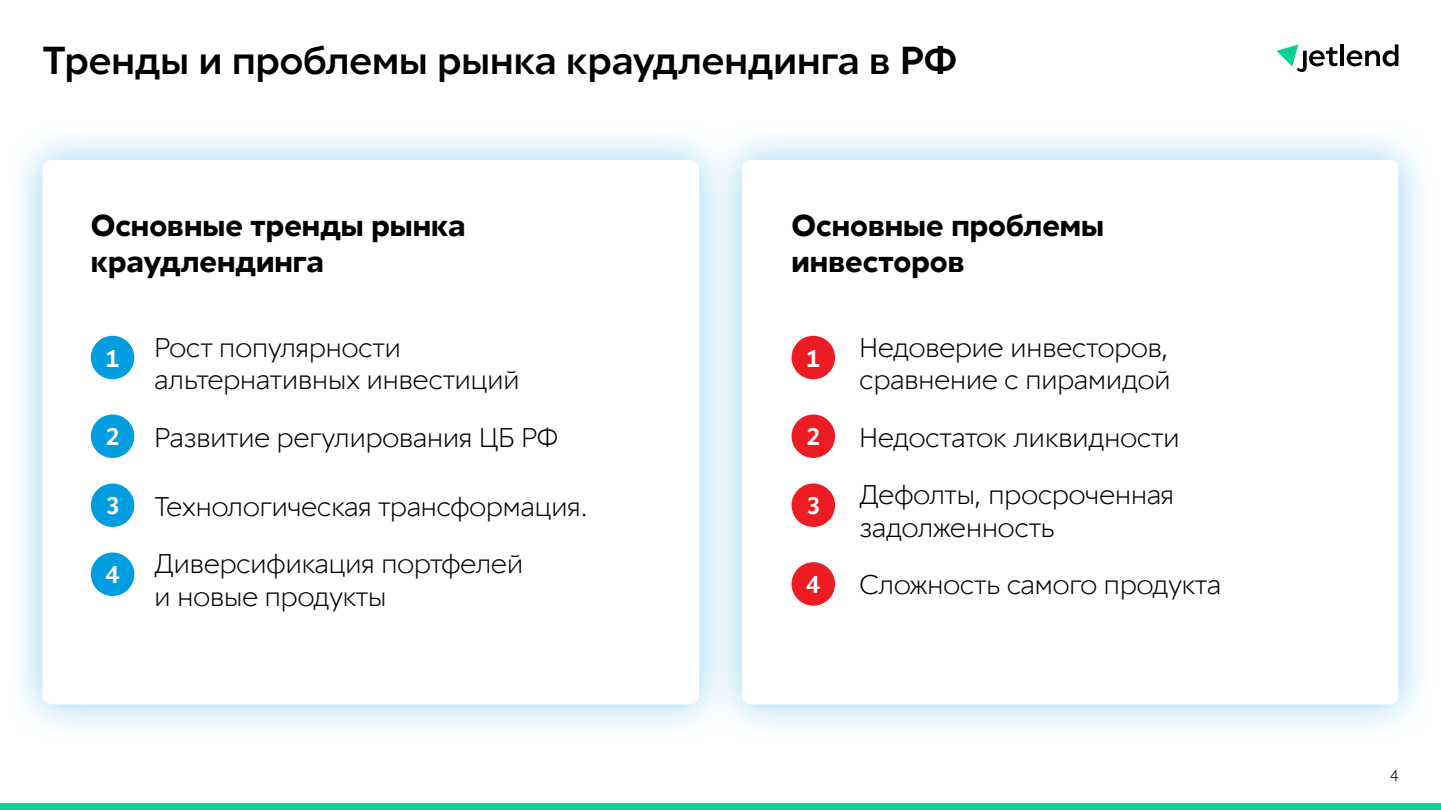
<style>
.page{position:relative;width:1441px;height:810px;background:#fff}
.page>*{position:absolute;margin:0;border:0;box-sizing:border-box;transform-origin:0 0}
.t1{font:500 39px "Red Ring";color:#000}
.t2{font:700 30.3px/36.3px "Red Ring";color:#000}
.t3{font:300 27px/32.4px "Red Ring";color:#000}
.t4{font:500 23.85px "Red Ring";color:#fff}
.t5{font:300 15.75px "Red Ring";color:#000}
</style>
<div class="page">
<div style="left:0;top:804px;width:1440px;height:6px;background:#0ad194"></div>
<svg style="left:1340px;top:44px;width:3px;height:22px"></svg>
<svg style="left:1346px;top:44px;width:52px;height:22px"></svg>
<svg style="left:1276px;top:44px;width:61px;height:28px"></svg>
<div style="left:4px;top:122px;width:733px;height:621px;background:#009ee1;opacity:.42"></div>
<div style="left:43px;top:160px;width:656px;height:544px;background:#fff;border-radius:9px"></div>
<div style="left:703px;top:122px;width:733px;height:621px;background:#009ee1;opacity:.42"></div>
<div style="left:741px;top:160px;width:657px;height:544px;background:#fff;border-radius:9px"></div>
<div style="left:91px;top:336px;width:43px;height:43px;background:#009ee1;border-radius:50%"></div>
<div style="left:91px;top:414px;width:43px;height:44px;background:#009ee1;border-radius:50%"></div>
<div style="left:91px;top:484px;width:43px;height:43px;background:#009ee1;border-radius:50%"></div>
<div style="left:91px;top:553px;width:43px;height:43px;background:#009ee1;border-radius:50%"></div>
<div style="left:791px;top:336px;width:44px;height:43px;background:#ed1c24;border-radius:50%"></div>
<div style="left:791px;top:414px;width:44px;height:44px;background:#ed1c24;border-radius:50%"></div>
<div style="left:791px;top:484px;width:44px;height:43px;background:#ed1c24;border-radius:50%"></div>
<div style="left:791px;top:562px;width:44px;height:44px;background:#ed1c24;border-radius:50%"></div>
<h1 class="t1" style="left:43px;top:36px;width:916px">Тренды и проблемы рынка краудлендинга в РФ</h1>
<p class="t2" style="left:91px;top:208px;width:376px">Основные тренды рынка краудлендинга</p>
<p class="t2" style="left:791px;top:208px;width:314px">Основные проблемы инвесторов</p>
<p class="t4" style="left:105px;top:343px;width:16px">1</p>
<p class="t3" style="left:155px;top:331px;width:366px">Рост популярности альтернативных инвестиций</p>
<p class="t4" style="left:105px;top:422px;width:16px">2</p>
<p class="t3" style="left:155px;top:421px;width:405px">Развитие регулирования ЦБ РФ</p>
<p class="t4" style="left:105px;top:491px;width:16px">3</p>
<p class="t3" style="left:155px;top:490px;width:434px">Технологическая трансформация.</p>
<p class="t4" style="left:105px;top:560px;width:16px">4</p>
<p class="t3" style="left:155px;top:548px;width:370px">Диверсификация портфелей и новые продукты</p>
<p class="t4" style="left:806px;top:343px;width:16px">1</p>
<p class="t3" style="left:859px;top:331px;width:312px">Недоверие инвесторов, сравнение с пирамидой</p>
<p class="t4" style="left:806px;top:422px;width:16px">2</p>
<p class="t3" style="left:859px;top:421px;width:321px">Недостаток ликвидности</p>
<p class="t4" style="left:806px;top:491px;width:16px">3</p>
<p class="t3" style="left:859px;top:479px;width:316px">Дефолты, просроченная задолженность</p>
<p class="t4" style="left:806px;top:569px;width:16px">4</p>
<p class="t3" style="left:859px;top:569px;width:363px">Сложность самого продукта</p>
<p class="t5" style="left:1389px;top:766px;width:10px">4</p>
</div>
